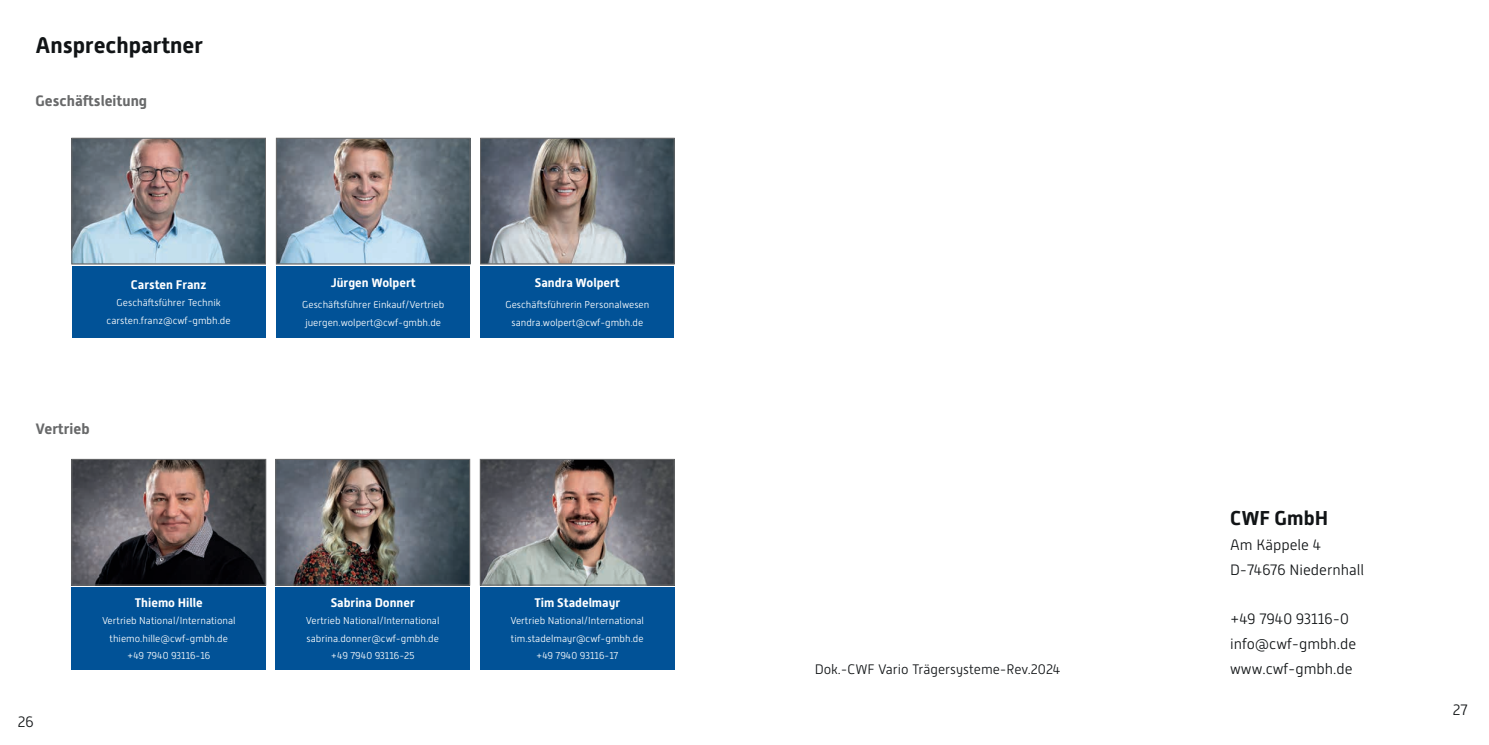
<style>
.page{position:relative;width:1489px;height:745px;background:#fff}
.page>*{position:absolute;margin:0;border:0;box-sizing:border-box;transform-origin:0 0}
.Headline_2{font:700 22.5px "Alwyn New";color:#111416}
.cwf-ü2{font:700 20px "Alwyn New";color:#111416}
.Standardt{font:300 15px "Alwyn New";color:#111416}
.Headline_3{font:700 15px "Alwyn New";color:#68696a}
.Standardt-2{font:300 13.75px "Alwyn New";color:#111416}
.Headline_4{font:700 12.5px "Alwyn New";color:#fff}
.t1{font:300 10px/17.5px "Alwyn New";color:#fff;text-align:center}
</style>
<div class="page">
<img style="left:74px;top:140px;width:189px;height:122px">
<img style="left:278px;top:140px;width:190px;height:122px">
<img style="left:74px;top:461px;width:190px;height:122px">
<div style="left:72px;top:459px;width:194px;height:126px;border:1px solid #68696a"></div>
<img style="left:482px;top:140px;width:190px;height:122px">
<img style="left:482px;top:461px;width:190px;height:122px">
<div style="left:480px;top:459px;width:194px;height:126px;border:1px solid #68696a"></div>
<div style="left:72px;top:138px;width:193px;height:126px;border:1px solid #68696a"></div>
<div style="left:276px;top:138px;width:194px;height:126px;border:1px solid #68696a"></div>
<div style="left:480px;top:138px;width:194px;height:126px;border:1px solid #68696a"></div>
<div style="left:72px;top:266px;width:193px;height:71px;background:#015297"></div>
<img style="left:277px;top:461px;width:191px;height:122px">
<div style="left:275px;top:459px;width:195px;height:126px;border:1px solid #68696a"></div>
<div style="left:275px;top:587px;width:195px;height:82px;background:#015297"></div>
<div style="left:276px;top:266px;width:194px;height:71px;background:#015297"></div>
<div style="left:480px;top:266px;width:194px;height:71px;background:#015297"></div>
<div style="left:72px;top:587px;width:194px;height:82px;background:#015297"></div>
<div style="left:480px;top:587px;width:194px;height:82px;background:#015297"></div>
<p class="Headline_2" style="left:35px;top:32px;width:169px">Ansprechpartner</p>
<p class="Headline_3" style="left:35px;top:92px;width:113px">Geschäftsleitung</p>
<p class="Headline_4" style="left:131px;top:277px;width:77px">Carsten Franz</p>
<p class="t1" style="left:117px;top:294px;width:106px">Geschäftsführer Technik</p>
<p class="t1" style="left:107px;top:311px;width:125px">carsten.franz@cwf-gmbh.de</p>
<p class="Headline_3" style="left:35px;top:419px;width:56px">Vertrieb</p>
<h3 class="Standardt" style="left:18px;top:713px;width:18px">26</h3>
<p class="Headline_4" style="left:135px;top:594px;width:70px">Thiemo Hille</p>
<p class="t1" style="left:102px;top:611px;width:135px">Vertrieb National/International thiemo.hille@cwf-gmbh.de</p>
<p class="t1" style="left:127px;top:646px;width:85px">+49 7940 93116-16</p>
<p class="Headline_4" style="left:331px;top:275px;width:86px">Jürgen Wolpert</p>
<p class="t1" style="left:302px;top:296px;width:144px">Geschäftsführer Einkauf/Vertrieb</p>
<p class="t1" style="left:305px;top:313px;width:137px">juergen.wolpert@cwf-gmbh.de</p>
<p class="Headline_4" style="left:535px;top:275px;width:86px">Sandra Wolpert</p>
<p class="t1" style="left:505px;top:296px;width:145px">Geschäftsführerin Personalwesen</p>
<p class="t1" style="left:511px;top:313px;width:133px">sandra.wolpert@cwf-gmbh.de</p>
<p class="Headline_4" style="left:331px;top:594px;width:85px">Sabrina Donner</p>
<p class="t1" style="left:306px;top:611px;width:135px">Vertrieb National/International</p>
<p class="t1" style="left:306px;top:629px;width:134px">sabrina.donner@cwf-gmbh.de</p>
<p class="t1" style="left:331px;top:646px;width:85px">+49 7940 93116-25</p>
<p class="Headline_4" style="left:534px;top:594px;width:87px">Tim Stadelmayr</p>
<p class="t1" style="left:510px;top:611px;width:135px">Vertrieb National/International tim.stadelmayr@cwf-gmbh.de +49 7940 93116-17</p>
<p class="cwf-ü2" style="left:1230px;top:506px;width:99px">CWF GmbH</p>
<p class="Standardt" style="left:1230px;top:536px;width:93px">Am Käppele 4</p>
<p class="Standardt" style="left:1230px;top:561px;width:135px">D-74676 Niedernhall</p>
<p class="Standardt" style="left:1230px;top:610px;width:120px">+49 7940 93116-0</p>
<p class="Standardt" style="left:1230px;top:635px;width:128px">info@cwf-gmbh.de</p>
<p class="Standardt-2" style="left:814px;top:661px;width:247px">Dok.-CWF Vario Trägersysteme-Rev.2024</p>
<p class="Standardt" style="left:1230px;top:660px;width:124px">www.cwf-gmbh.de</p>
<h3 class="Standardt" style="left:1452px;top:701px;width:16px">27</h3>
</div>
